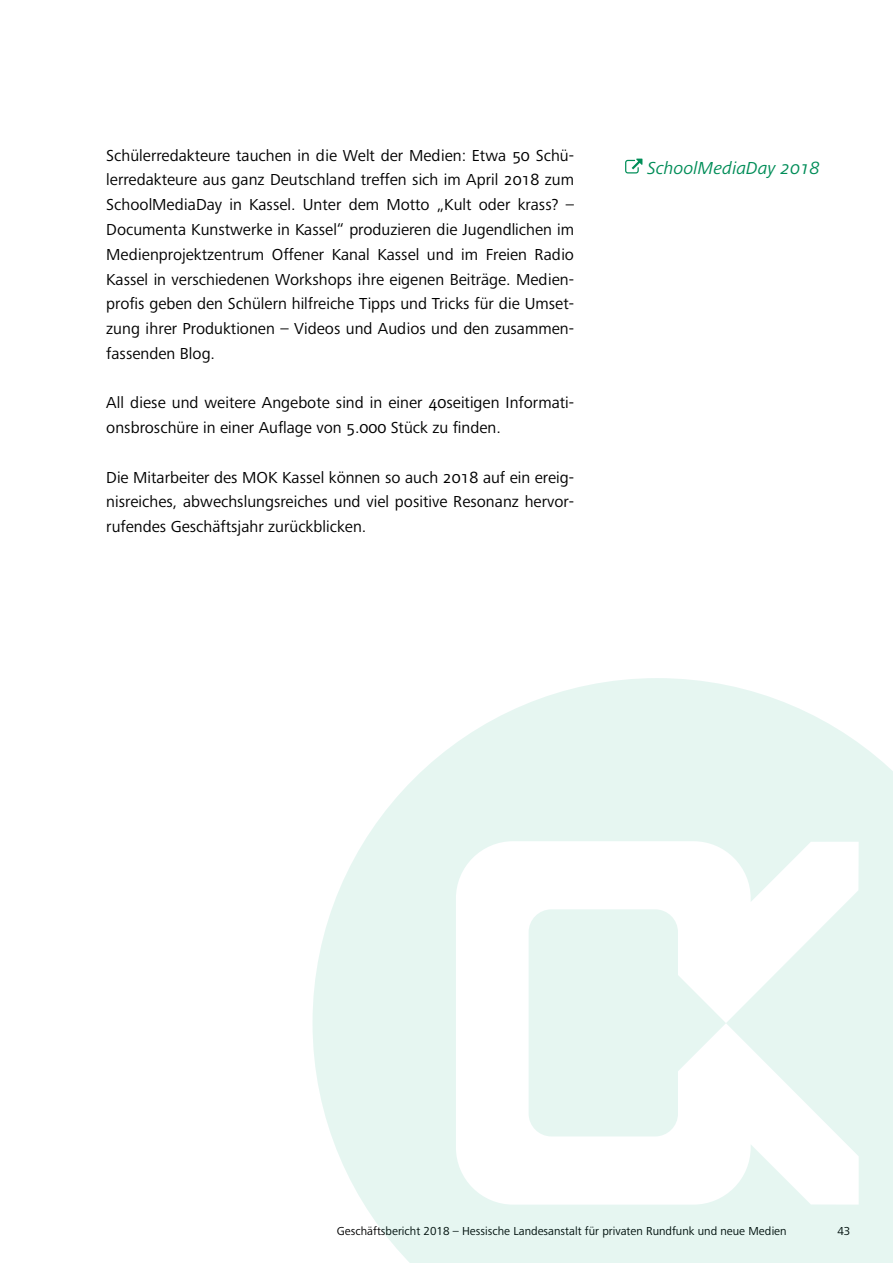
<style>
.page{position:relative;width:893px;height:1263px;background:#fff}
.page>*{position:absolute;margin:0;border:0;box-sizing:border-box;transform-origin:0 0}
.Marginalie{font:italic 18px "Frutiger Next Pro";color:#008d58}
.Text{font:16.5px/24.8px "Frutiger Next Pro";color:#000;text-align:justify}
.t1{font:12px "Frutiger Next Pro";color:#000}
</style>
<div class="page">
<svg style="left:625px;top:159px;width:17px;height:14px"></svg>
<svg style="left:312px;top:678px;width:581px;height:585px;fill:#e6f6f1"></svg>
<svg style="left:456px;top:841px;width:403px;height:363px"></svg>
<p class="Text" style="left:106px;top:143px;width:469px">Schülerredakteure tauchen in die Welt der Medien: Etwa 50 Schü&shy;lerredakteure aus ganz Deutschland treffen sich im April 2018 zum SchoolMediaDay in Kassel. Unter dem Motto „Kult oder krass? – Documenta Kunstwerke in Kassel“ produzieren die Jugendlichen im Medienprojektzentrum Offener Kanal Kassel und im Freien Radio Kassel in verschiedenen Workshops ihre eigenen Beiträge. Medien&shy;profis geben den Schülern hilfreiche Tipps und Tricks für die Umset&shy;zung ihrer Produktionen – Videos und Audios und den zusammen&shy;fassenden Blog.</p>
<p class="Text" style="left:106px;top:390px;width:469px">All diese und weitere Angebote sind in einer 40seitigen Informati&shy;onsbroschüre in einer Auflage von 5.000 Stück zu finden.</p>
<p class="Text" style="left:106px;top:465px;width:469px">Die Mitarbeiter des MOK Kassel können so auch 2018 auf ein ereig&shy;nisreiches, abwechslungsreiches und viel positive Resonanz hervor&shy;rufendes Geschäftsjahr zurückblicken.</p>
<p class="Marginalie" style="left:647px;top:157px;width:174px">SchoolMediaDay 2018</p>
<p class="t1" style="left:337px;top:1224px;width:451px">Geschäftsbericht 2018 – Hessische Landesanstalt für privaten Rundfunk und neue Medien</p>
<p class="t1" style="left:837px;top:1224px;width:15px">43</p>
</div>
